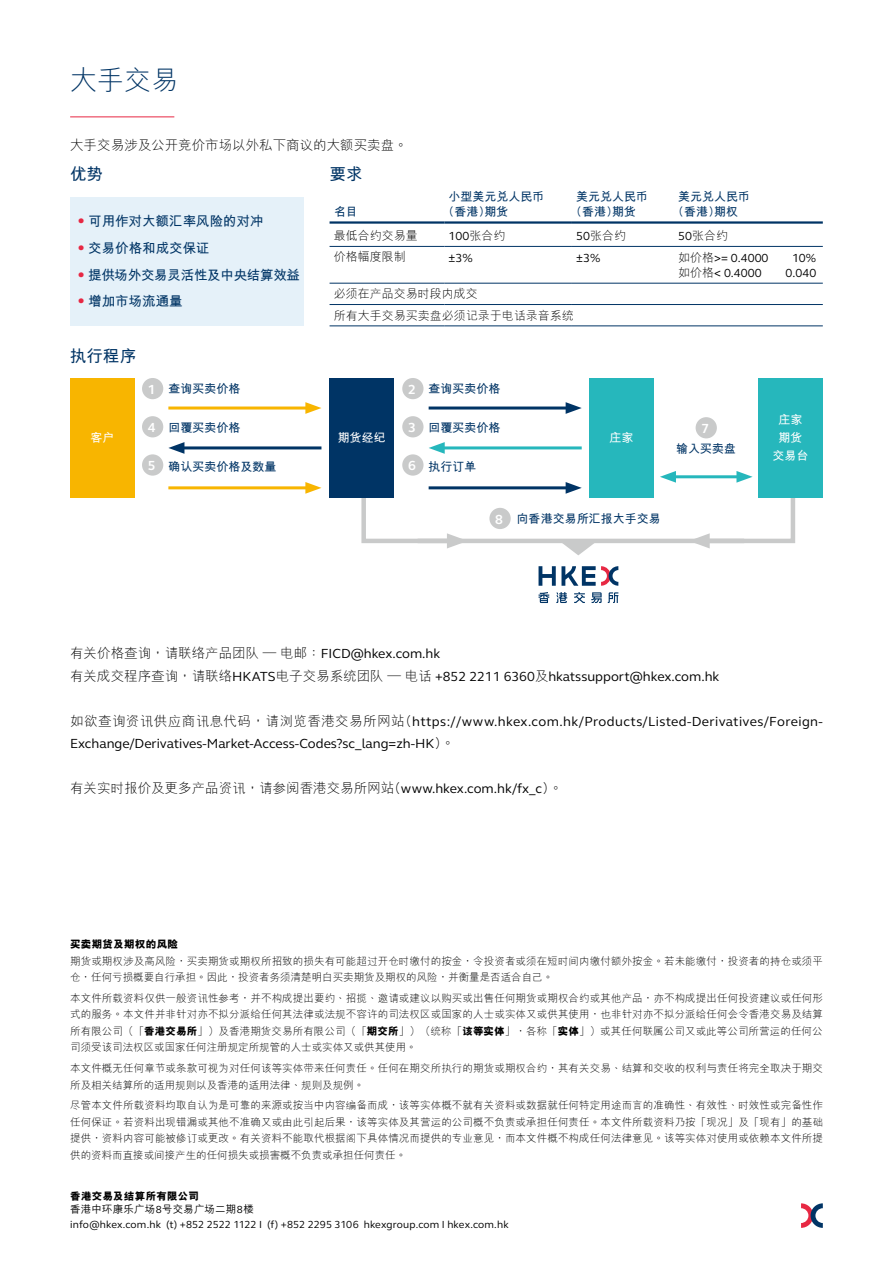
<style>
.page{position:relative;width:893px;height:1263px;background:#fff}
.page>*{position:absolute;margin:0;border:0;box-sizing:border-box;transform-origin:0 0}
.t1{font:300 27px "M Hei HKS";color:#003465}
.t2{font:700 16.5px "M Hei HKS";color:#003465}
.t3{font:13.5px/22.5px "FS Elliot Pro";color:#000}
.t4{font:300 13.5px "M Hei HKS";color:#000}
.t5{font:700 13.5px "M Hei HKS";color:#003465}
.t6{font:700 13.5px "M Hei HKS";letter-spacing:-.02em;color:#003465}
.t7{font:700 13.5px "FS Elliot Pro";color:#fff}
.t8{font:700 12px/15px "M Hei HKS";color:#003465}
.t9{font:300 12px/21.3px "M Hei HKS";color:#000}
.t10{font:12px "FS Elliot Pro";color:#000}
.t11{font:700 12px/18px "M Hei HKS";color:#fff;text-align:center}
.t12{font:300 10.5px/16.5px "M Hei HKS";letter-spacing:.01em;color:#000}
.t13{font:10.5px "FS Elliot Pro";letter-spacing:.005em;color:#000}
.t14{font:500 10.5px/12.6px "M Hei HKS";letter-spacing:.015em;color:#000}
.t15{font:800 10.5px "M Hei HKS";letter-spacing:.03em;color:#000}
.s1{color:#e72743}
.s2{font-family:"M Hei HKS";font-weight:300}
.s3{font-family:"FS Elliot Pro";font-weight:400}
.s4{font-weight:800}
</style>
<div class="page">
<svg style="left:801px;top:1203px;width:22px;height:25px"></svg>
<svg style="left:689px;top:497px;width:108px;height:51px"></svg>
<svg style="left:359px;top:497px;width:109px;height:51px"></svg>
<hr style="left:418px;top:539px;width:326px;height:4px;background:#c9caca">
<div style="left:70px;top:378px;width:65px;height:119px;background:#f8b500"></div>
<div style="left:330px;top:378px;width:64px;height:119px;background:#003465"></div>
<div style="left:589px;top:378px;width:65px;height:119px;background:#26b7bc"></div>
<div style="left:758px;top:378px;width:65px;height:119px;background:#26b7bc"></div>
<div style="left:142px;top:378px;width:21px;height:21px;background:#c9caca;border-radius:50%"></div>
<div style="left:402px;top:378px;width:21px;height:21px;background:#c9caca;border-radius:50%"></div>
<div style="left:142px;top:416px;width:21px;height:21px;background:#c9caca;border-radius:50%"></div>
<div style="left:402px;top:416px;width:21px;height:21px;background:#c9caca;border-radius:50%"></div>
<div style="left:142px;top:454px;width:21px;height:22px;background:#c9caca;border-radius:50%"></div>
<div style="left:402px;top:454px;width:21px;height:22px;background:#c9caca;border-radius:50%"></div>
<div style="left:489px;top:508px;width:22px;height:21px;background:#c9caca;border-radius:50%"></div>
<div style="left:696px;top:417px;width:21px;height:21px;background:#c9caca;border-radius:50%"></div>
<hr style="left:168px;top:406px;width:143px;height:3px;background:#f8b500">
<svg style="left:305px;top:402px;width:16px;height:12px"></svg>
<hr style="left:429px;top:406px;width:142px;height:3px;background:#003465">
<svg style="left:566px;top:402px;width:16px;height:12px"></svg>
<hr style="left:179px;top:446px;width:142px;height:3px;background:#003465">
<svg style="left:168px;top:442px;width:16px;height:12px"></svg>
<hr style="left:439px;top:446px;width:143px;height:3px;background:#26b7bc">
<svg style="left:429px;top:442px;width:16px;height:12px"></svg>
<hr style="left:670px;top:475px;width:72px;height:3px;background:#26b7bc">
<svg style="left:660px;top:471px;width:16px;height:12px"></svg>
<svg style="left:736px;top:471px;width:17px;height:12px"></svg>
<hr style="left:168px;top:486px;width:143px;height:3px;background:#f8b500">
<svg style="left:305px;top:482px;width:16px;height:12px"></svg>
<hr style="left:429px;top:486px;width:142px;height:3px;background:#003465">
<svg style="left:566px;top:482px;width:16px;height:12px"></svg>
<svg style="left:562px;top:543px;width:33px;height:12px"></svg>
<div style="left:70px;top:197px;width:234px;height:129px;background:#e5f1f9"></div>
<hr style="left:70px;top:116px;width:104px;height:1px;background:#e72743">
<hr style="left:330px;top:221px;width:114px;height:3px;background:#003465">
<hr style="left:444px;top:221px;width:128px;height:3px;background:#003465">
<hr style="left:572px;top:221px;width:102px;height:3px;background:#003465">
<hr style="left:674px;top:221px;width:149px;height:3px;background:#003465">
<hr style="left:330px;top:246px;width:114px;height:1px;background:#003465">
<hr style="left:444px;top:246px;width:128px;height:1px;background:#003465">
<hr style="left:572px;top:246px;width:102px;height:1px;background:#003465">
<hr style="left:674px;top:246px;width:149px;height:1px;background:#003465">
<hr style="left:330px;top:283px;width:114px;height:1px;background:#003465">
<hr style="left:444px;top:283px;width:128px;height:1px;background:#003465">
<hr style="left:572px;top:283px;width:102px;height:1px;background:#003465">
<hr style="left:674px;top:283px;width:149px;height:1px;background:#003465">
<hr style="left:330px;top:304px;width:114px;height:1px;background:#003465">
<hr style="left:444px;top:304px;width:128px;height:1px;background:#003465">
<hr style="left:572px;top:304px;width:102px;height:1px;background:#003465">
<hr style="left:674px;top:304px;width:149px;height:1px;background:#003465">
<hr style="left:330px;top:326px;width:114px;height:1px;background:#003465">
<hr style="left:444px;top:326px;width:128px;height:1px;background:#003465">
<hr style="left:572px;top:326px;width:102px;height:1px;background:#003465">
<hr style="left:674px;top:326px;width:149px;height:1px;background:#003465">
<svg style="left:608px;top:592px;width:10px;height:11px"></svg>
<svg style="left:574px;top:592px;width:11px;height:11px"></svg>
<svg style="left:539px;top:566px;width:79px;height:20px"></svg>
<svg style="left:591px;top:592px;width:11px;height:11px"></svg>
<svg style="left:556px;top:592px;width:11px;height:11px"></svg>
<svg style="left:539px;top:592px;width:10px;height:11px"></svg>
<h1 class="t1" style="left:70px;top:61px;width:109px">大手交易</h1>
<p class="t4" style="left:70px;top:135px;width:339px">大手交易涉及公開競價市場以外私下商議的大額買賣盤。</p>
<h2 class="t2" style="left:70px;top:162px;width:34px">優勢</h2>
<p class="t5" style="left:74px;top:211px;width:191px"><span class="s1">•</span> 可用作對大額匯率風險的對衝</p>
<p class="t5" style="left:74px;top:238px;width:137px"><span class="s1">•</span> 交易價格和成交保證</p>
<p class="t6" style="left:74px;top:265px;width:227px"><span class="s1">•</span> 提供場外交易靈活性及中央結算效益</p>
<p class="t5" style="left:74px;top:292px;width:110px"><span class="s1">•</span> 增加市場流通量</p>
<h2 class="t2" style="left:330px;top:162px;width:34px">要求</h2>
<p class="t8" style="left:334px;top:203px;width:25px">名目</p>
<p class="t8" style="left:449px;top:188px;width:97px">小型美元兌人民幣(香港)期貨</p>
<p class="t8" style="left:576px;top:188px;width:73px">美元兌人民幣(香港)期貨</p>
<p class="t8" style="left:678px;top:188px;width:73px">美元兌人民幣(香港)期權</p>
<p class="t9" style="left:334px;top:224px;width:86px">最低合約交易量</p>
<p class="t10" style="left:449px;top:228px;width:58px">100<span class="s2">張合約</span></p>
<p class="t9" style="left:576px;top:224px;width:51px"><span class="s3">50</span>張合約</p>
<p class="t9" style="left:678px;top:224px;width:51px"><span class="s3">50</span>張合約</p>
<p class="t9" style="left:334px;top:246px;width:74px">價格幅度限制</p>
<p class="t10" style="left:449px;top:250px;width:26px">±3%</p>
<p class="t10" style="left:576px;top:250px;width:26px">±3%</p>
<p class="t10" style="left:678px;top:250px;width:92px"><span class="s2">如價格</span>&gt;= 0.4000</p>
<p class="t10" style="left:792px;top:250px;width:26px">10%</p>
<p class="t10" style="left:678px;top:265px;width:85px"><span class="s2">如價格</span>&lt; 0.4000</p>
<p class="t10" style="left:786px;top:265px;width:32px">0.040</p>
<p class="t9" style="left:334px;top:283px;width:242px">必須在產品交易時段內成交<br>所有大手交易買賣盤必須記錄於電話錄音系統</p>
<h2 class="t2" style="left:70px;top:343px;width:67px">執行程序</h2>
<p class="t8" style="left:168px;top:380px;width:73px">查詢買賣價格</p>
<p class="t8" style="left:429px;top:380px;width:73px">查詢買賣價格</p>
<p class="t8" style="left:168px;top:419px;width:73px">回覆買賣價格</p>
<p class="t8" style="left:429px;top:419px;width:73px">回覆買賣價格</p>
<p class="t7" style="left:148px;top:380px;width:9px">1</p>
<p class="t7" style="left:408px;top:380px;width:9px">2</p>
<p class="t7" style="left:148px;top:418px;width:9px">4</p>
<p class="t7" style="left:408px;top:418px;width:9px">3</p>
<p class="t7" style="left:148px;top:456px;width:9px">5</p>
<p class="t7" style="left:408px;top:456px;width:9px">6</p>
<p class="t11" style="left:91px;top:427px;width:26px">客戶</p>
<p class="t11" style="left:338px;top:427px;width:49px">期貨經紀</p>
<p class="t11" style="left:609px;top:427px;width:25px">莊家</p>
<p class="t8" style="left:168px;top:458px;width:109px">確認買賣價格及數量</p>
<p class="t8" style="left:429px;top:458px;width:49px">執行訂單</p>
<p class="t7" style="left:495px;top:510px;width:9px">8</p>
<p class="t8" style="left:517px;top:510px;width:145px">向香港交易所匯報大手交易</p>
<p class="t7" style="left:701px;top:419px;width:9px">7</p>
<p class="t8" style="left:676px;top:440px;width:61px">輸入買賣盤</p>
<p class="t11" style="left:772px;top:409px;width:37px">莊家期貨交易台</p>
<p class="t4" style="left:70px;top:644px;width:372px">有關價格查詢，請聯絡產品團隊 — 電郵：<span class="s3">FICD@hkex.com.hk</span></p>
<p class="t3" style="left:70px;top:664px;width:651px"><span class="s2">有關成交程序查詢，請聯絡</span>HKATS<span class="s2">電子交易系統團隊 — 電話</span> +852 2211 6360<span class="s2">及</span>hkatssupport@hkex.com.hk</p>
<p class="t3" style="left:70px;top:709px;width:754px"><span class="s2">如欲查詢資訊供應商訊息代碼，請瀏覽香港交易所網站(</span>https://www.hkex.com.hk/Products/Listed-Derivatives/Foreign-<br>Exchange/Derivatives-Market-Access-Codes?sc_lang=zh-HK<span class="s2">)。</span></p>
<p class="t4" style="left:70px;top:779px;width:494px">有關實時報價及更多產品資訊，請參閱香港交易所網站(<span class="s3">www.hkex.com.hk/fx_c</span>)。</p>
<p class="t15" style="left:70px;top:937px;width:109px">買賣期貨及期權的風險</p>
<p class="t12" style="left:70px;top:952px;width:754px">期貨或期權涉及高風險，買賣期貨或期權所招致的損失有可能超過開倉時繳付的按金，令投資者或須在短時間內繳付額外按金。若未能繳付，投資者的持倉或須平倉，任何虧損概要自行承擔。因此，投資者務須清楚明白買賣期貨及期權的風險，並衡量是否適合自己。</p>
<p class="t12" style="left:70px;top:989px;width:754px;text-align:justify">本文件所載資料僅供一般資訊性參考，並不構成提出要約、招攬、邀請或建議以購買或出售任何期貨或期權合約或其他產品，亦不構成提出任何投資建議或任何形式的服務。本文件並非針對亦不擬分派給任何其法律或法規不容許的司法權區或國家的人士或實體又或供其使用，也非針對亦不擬分派給任何會令香港交易及結算所有限公司（「<span class="s4">香港交易所</span>」）及香港期貨交易所有限公司（「<span class="s4">期交所</span>」）（統稱「<span class="s4">該等實體</span>」，各稱「<span class="s4">實體</span>」）或其任何聯屬公司又或此等公司所營運的任何公司須受該司法權區或國家任何註冊規定所規管的人士或實體又或供其使用。</p>
<p class="t12" style="left:70px;top:1059px;width:754px">本文件概無任何章節或條款可視為對任何該等實體帶來任何責任。任何在期交所執行的期貨或期權合約，其有關交易、結算和交收的權利與責任將完全取決於期交所及相關結算所的適用規則以及香港的適用法律、規則及規例。</p>
<p class="t12" style="left:70px;top:1097px;width:754px;text-align:justify">儘管本文件所載資料均取自認為是可靠的來源或按當中內容編備而成，該等實體概不就有關資料或數據就任何特定用途而言的準確性、有效性、時效性或完備性作任何保證。若資料出現錯漏或其他不準確又或由此引起後果，該等實體及其營運的公司概不負責或承擔任何責任。本文件所載資料乃按「現況」及「現有」的基礎提供，資料內容可能被修訂或更改。有關資料不能取代根據閣下具體情況而提供的專業意見，而本文件概不構成任何法律意見。該等實體對使用或依賴本文件所提供的資料而直接或間接產生的任何損失或損害概不負責或承擔任何責任。</p>
<p class="t14" style="left:70px;top:1189px;width:185px"><span class="s4">香港交易及結算所有限公司<br></span>香港中環康樂廣場<span class="s3">8</span>號交易廣場二期<span class="s3">8</span>樓</p>
<p class="t13" style="left:70px;top:1217px;width:440px">info@hkex.com.hk (t) +852 2522 1122 I (f) +852 2295 3106 hkexgroup.com I hkex.com.hk</p>
</div>
